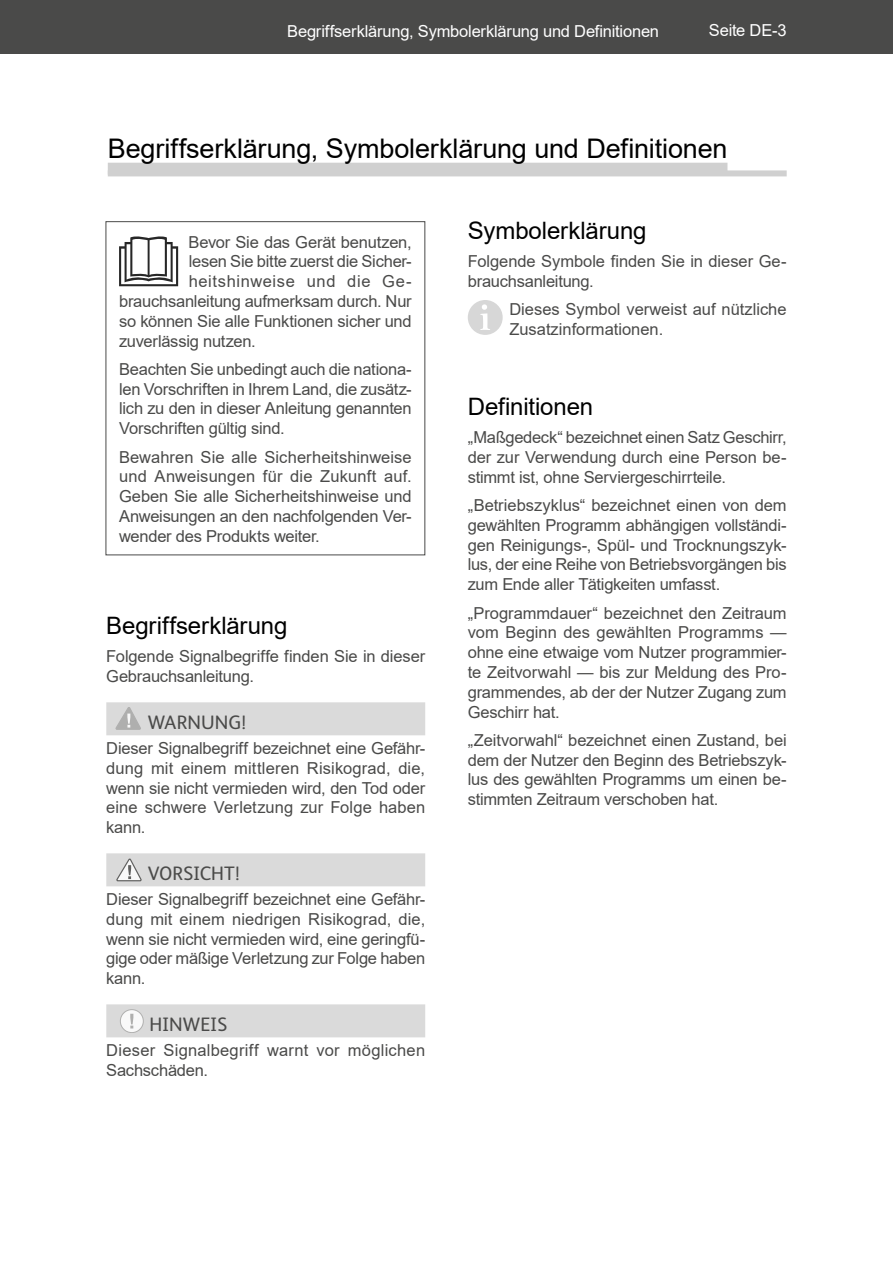
<style>
.page{position:relative;width:893px;height:1263px;background:#fff}
.page>*{position:absolute;margin:0;border:0;box-sizing:border-box;transform-origin:0 0}
.t1{font:27px "Arial";letter-spacing:-.005em;color:#000}
.t2{font:24px "Arial";letter-spacing:-.005em;color:#000}
.t3{font:19.5px "FS Albert";color:#4a4a49}
.t4{font:16.5px/19.8px "Arial";letter-spacing:-.015em;color:#4a4a49;text-align:justify}
.t5{font:16.5px "Arial";letter-spacing:-.015em;color:#fff}
.t6{font:16.5px/19.8px "Arial";letter-spacing:.015em;color:#4a4a49}
.t7{font:16.5px "Arial";letter-spacing:.04em;color:#4a4a49}
</style>
<div class="page">
<div style="left:0;top:0;width:893px;height:54px;background:#4a4a49"></div>
<div style="left:108px;top:163px;width:619px;height:12px;background:#d0d0d0"></div>
<div style="left:108px;top:170px;width:679px;height:6px;background:#d0d0d0"></div>
<div style="left:106px;top:702px;width:319px;height:33px;background:#dadada"></div>
<div style="left:106px;top:853px;width:319px;height:33px;background:#dadada"></div>
<div style="left:106px;top:1004px;width:319px;height:33px;background:#dadada"></div>
<svg style="left:116px;top:707px;width:25px;height:23px"></svg>
<svg style="left:117px;top:858px;width:25px;height:24px"></svg>
<div style="left:120px;top:1010px;width:23px;height:22px;background:#fff;border-radius:50%"></div>
<div style="left:120px;top:1009px;width:23px;height:24px;border:1px solid #a8a8a7;border-radius:50%"></div>
<svg style="left:130px;top:1014px;width:3px;height:14px"></svg>
<div style="left:469px;top:301px;width:33px;height:33px;background:#d7d7d7;border-radius:50%"></div>
<div style="left:468px;top:300px;width:35px;height:35px;border:2px solid #d0d0d0;border-radius:50%"></div>
<svg style="left:480px;top:304px;width:10px;height:26px"></svg>
<svg style="left:119px;top:236px;width:59px;height:50px"></svg>
<p class="t5" style="left:287px;top:20px;width:373px">Begriffserklärung, Symbolerklärung und Definitionen</p>
<p class="t5" style="left:709px;top:19px;width:79px">Seite DE-3</p>
<h1 class="t1" style="left:108px;top:130px;width:621px">Begriffserklärung, Symbolerklärung und Definitionen</h1>
<p class="t4" style="left:188px;top:232px;width:225px">Bevor Sie das Gerät benutzen,</p>
<p class="t4" style="left:189px;top:252px;width:225px">lesen Sie bitte zuerst die Sicher-</p>
<p class="t7" style="left:189px;top:270px;width:225px">heitshinweise und die Ge-</p>
<p class="t4" style="left:119px;top:291px;width:294px">brauchsanleitung aufmerksam durch. Nur</p>
<p class="t4" style="left:119px;top:311px;width:294px">so können Sie alle Funktionen sicher und</p>
<p class="t4" style="left:119px;top:331px;width:138px">zuverlässig nutzen.</p>
<p class="t4" style="left:119px;top:359px;width:294px">Beachten Sie unbedingt auch die nationa&shy;len Vorschriften in Ihrem Land, die zusätz&shy;lich zu den in dieser Anleitung genannten Vorschriften gültig sind.</p>
<p class="t4" style="left:119px;top:447px;width:294px">Bewahren Sie alle Sicherheitshinweise und Anweisungen für die Zukunft auf.<br>Geben Sie alle Sicherheitshinweise und Anweisungen an den nachfolgenden Ver&shy;wender des Produkts weiter.</p>
<h2 class="t2" style="left:106px;top:609px;width:183px">Begriffserklärung</h2>
<p class="t4" style="left:106px;top:647px;width:320px">Folgende Signalbegriffe finden Sie in dieser<br>Gebrauchsanleitung.</p>
<p class="t3" style="left:148px;top:709px;width:99px">WARNUNG!</p>
<p class="t4" style="left:106px;top:738px;width:320px">Dieser Signalbegriff bezeichnet eine Gefähr&shy;dung mit einem mittleren Risikograd, die, wenn sie nicht vermieden wird, den Tod oder eine schwere Verletzung zur Folge haben kann.</p>
<p class="t3" style="left:148px;top:860px;width:93px">VORSICHT!</p>
<p class="t4" style="left:106px;top:889px;width:320px">Dieser Signalbegriff bezeichnet eine Gefähr&shy;dung mit einem niedrigen Risikograd, die, wenn sie nicht vermieden wird, eine geringfü&shy;gige oder mäßige Verletzung zur Folge haben kann.</p>
<p class="t3" style="left:150px;top:1011px;width:79px">HINWEIS</p>
<p class="t6" style="left:106px;top:1040px;width:320px">Dieser Signalbegriff warnt vor möglichen<br>Sachschäden.</p>
<h2 class="t2" style="left:468px;top:214px;width:180px">Symbolerklärung</h2>
<p class="t4" style="left:468px;top:251px;width:320px">Folgende Symbole finden Sie in dieser Ge&shy;brauchsanleitung.</p>
<p class="t4" style="left:509px;top:299px;width:279px">Dieses Symbol verweist auf nützliche<br>Zusatzinformationen.</p>
<h2 class="t2" style="left:468px;top:390px;width:127px">Definitionen</h2>
<p class="t4" style="left:468px;top:427px;width:320px">„Maßgedeck“ bezeichnet einen Satz Geschirr, der zur Verwendung durch eine Person be&shy;stimmt ist, ohne Serviergeschirrteile.</p>
<p class="t4" style="left:468px;top:495px;width:320px">„Betriebszyklus“ bezeichnet einen von dem gewählten Programm abhängigen vollständi&shy;gen Reinigungs-, Spül- und Trocknungszyk&shy;lus, der eine Reihe von Betriebsvorgängen bis zum Ende aller Tätigkeiten umfasst.</p>
<p class="t4" style="left:468px;top:603px;width:320px">„Programmdauer“ bezeichnet den Zeitraum vom Beginn des gewählten Programms — ohne eine etwaige vom Nutzer programmier&shy;te Zeitvorwahl — bis zur Meldung des Pro&shy;grammendes, ab der der Nutzer Zugang zum Geschirr hat.</p>
<p class="t4" style="left:468px;top:730px;width:320px">„Zeitvorwahl“ bezeichnet einen Zustand, bei dem der Nutzer den Beginn des Betriebszyk&shy;lus des gewählten Programms um einen be&shy;stimmten Zeitraum verschoben hat.</p>
</div>
